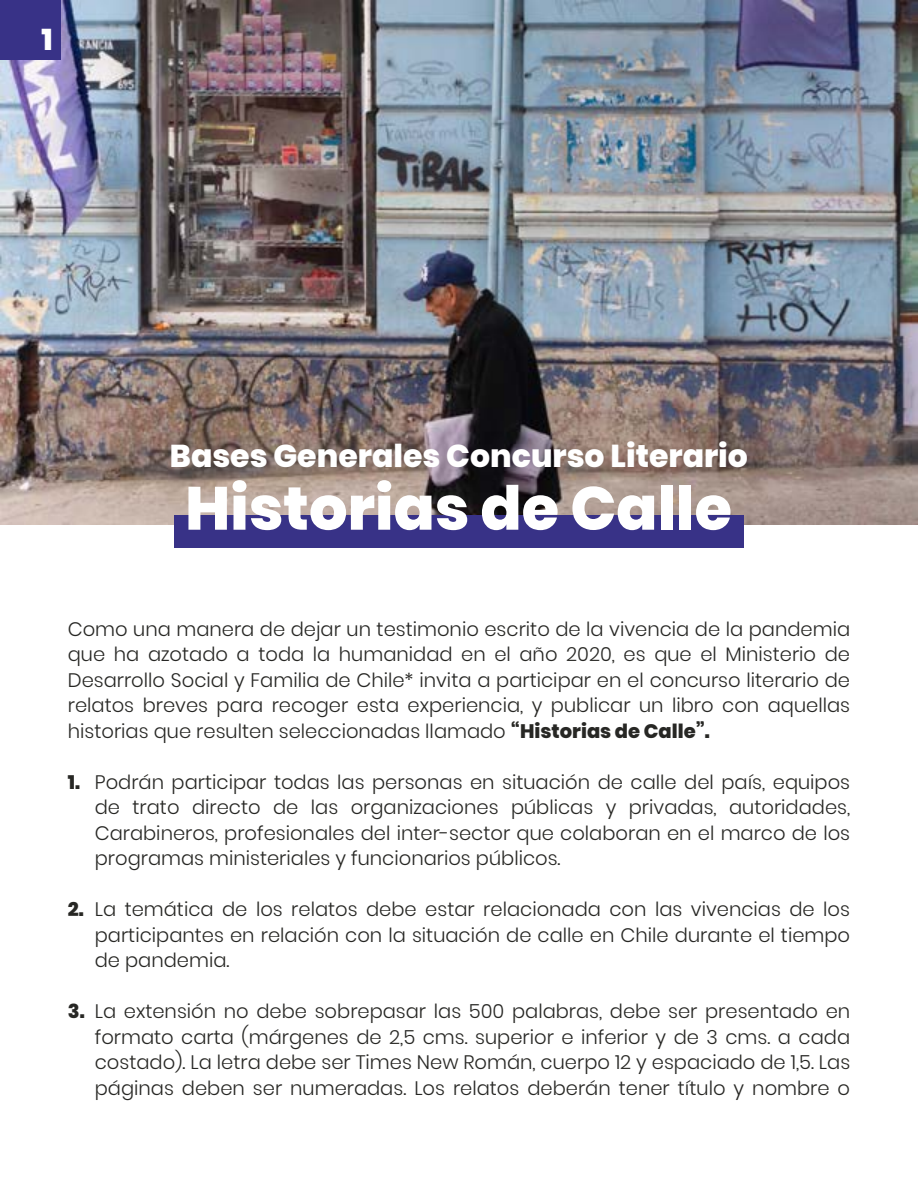
<style>
.page{position:relative;width:918px;height:1188px;background:#fff}
.page>*{position:absolute;margin:0;border:0;box-sizing:border-box;transform-origin:0 0}
.t1{font:800 60.75px "Poppins";color:#fff}
.t2{font:800 31.5px "Poppins";color:#fff}
.t3{font:800 30px "Poppins";color:#fff}
.t4{font:300 19.5px/25.5px "Poppins";color:#272724;text-align:justify}
.s1{font-weight:800}
</style>
<div class="page">
<img style="left:0;top:0;width:918px;height:525px">
<div style="left:174px;top:515px;width:570px;height:33px;background:#383287"></div>
<div style="left:0;top:0;width:60px;height:60px;background:#383287"></div>
<h3 class="t3" style="left:41px;top:22px;width:13px">1</h3>
<h2 class="t2" style="left:170px;top:437px;width:580px">Bases Generales Concurso Literario</h2>
<h1 class="t1" style="left:185px;top:473px;width:548px">Historias de Calle</h1>
<p class="t4" style="left:68px;top:616px;width:784px">Como una manera de dejar un testimonio escrito de la vivencia de la pandemia que ha azotado a toda la humanidad en el año 2020, es que el Ministerio de Desarrollo Social y Familia de Chile* invita a participar en el concurso literario de relatos breves para recoger esta experiencia, y publicar un libro con aquellas historias que resulten seleccionadas llamado <span class="s1">“Historias de Calle”.</span></p>
<p class="t4" style="left:95px;top:769px;width:757px;text-indent:-27px"><span class="s1">1.</span> Podrán participar todas las personas en situación de calle del país, equipos de trato directo de las organizaciones públicas y privadas, autoridades, Carabineros, profesionales del inter-sector que colaboran en el marco de los programas ministeriales y funcionarios públicos.</p>
<p class="t4" style="left:95px;top:897px;width:757px;text-indent:-27px"><span class="s1">2.</span> La temática de los relatos debe estar relacionada con las vivencias de los participantes en relación con la situación de calle en Chile durante el tiempo de pandemia.</p>
<p class="t4" style="left:95px;top:999px;width:757px;text-indent:-27px"><span class="s1">3.</span> La extensión no debe sobrepasar las 500 palabras, debe ser presentado en formato carta (márgenes de 2,5 cms. superior e inferior y de 3 cms. a cada costado). La letra debe ser Times New Román, cuerpo 12 y espaciado de 1,5. Las páginas deben ser numeradas. Los relatos deberán tener título y nombre o</p>
</div>
